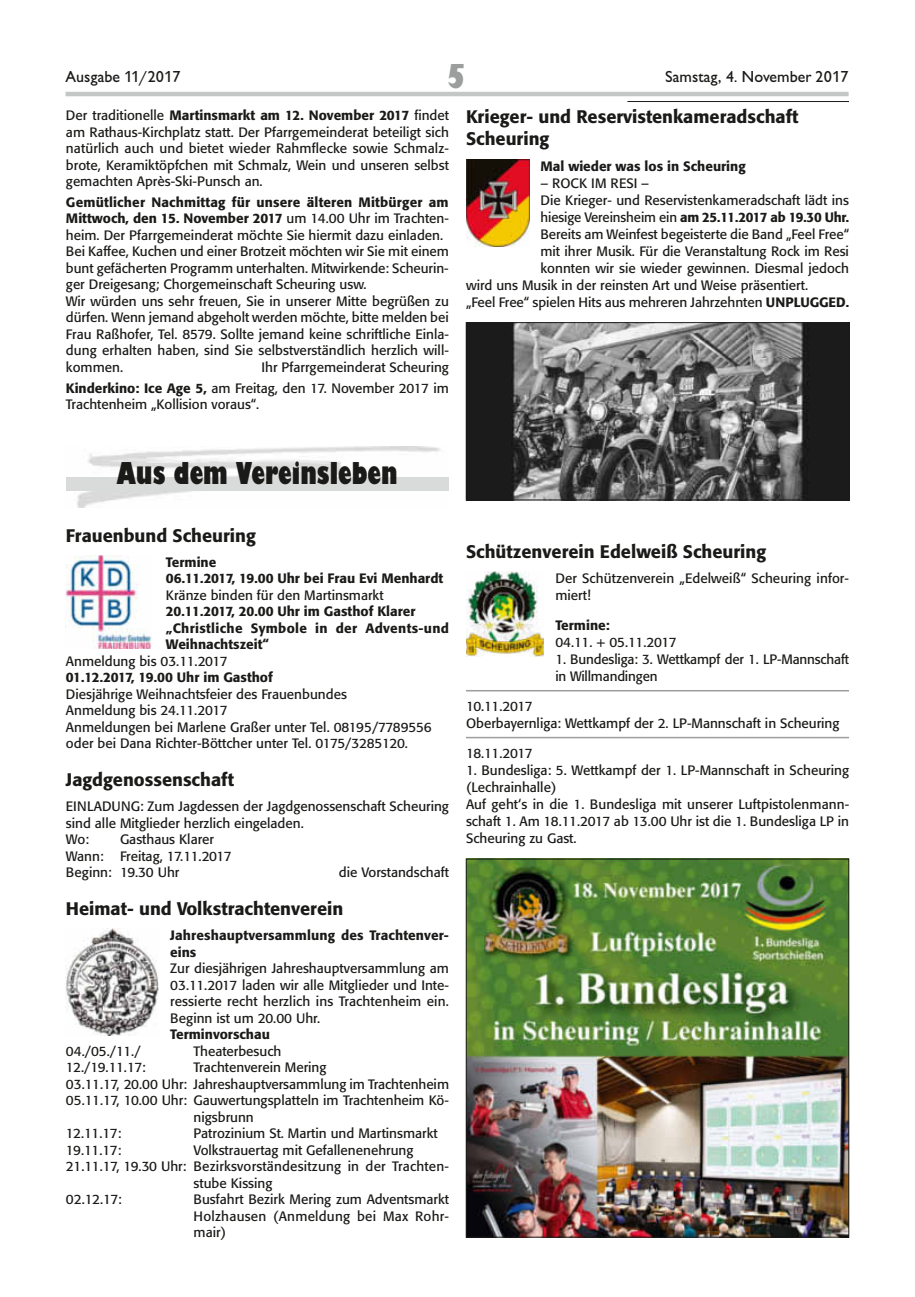
<style>
.page{position:relative;width:915px;height:1297px;background:#fff}
.page>*{position:absolute;margin:0;border:0;box-sizing:border-box;transform-origin:0 0}
.t1{font:800 condensed 36px "Giltus T";color:#9c9d9d}
.t2{font:800 condensed 33px "Giltus T";color:#1a1a18}
.t3{font:500 18px/21.6px "Formata";color:#1a1a18}
.t4{font:500 16.5px "Giltus T";color:#1a1a18}
.t5{font:13.5px/16.5px "Formata";color:#1a1a18}
.t6{font:500 13.5px/16.5px "Formata";color:#1a1a18}
.t7{font:500 13.5px "Formata";letter-spacing:-.025em;color:#1a1a18}
.t8{font:13.5px "Formata";letter-spacing:-.04em;color:#1a1a18}
.s1{font-weight:500}
.s2{font-weight:400}
</style>
<div class="page">
<hr style="left:65px;top:92px;width:783px;height:4px;background:#c5c6c6">
<hr style="left:627px;top:101px;width:221px;height:1px;background:#1a1a18">
<img style="left:77px;top:446px;width:363px;height:62px">
<div style="left:66px;top:477px;width:382px;height:14px;background:#d9dada"></div>
<img style="left:66px;top:555px;width:85px;height:94px">
<img style="left:66px;top:929px;width:92px;height:106px">
<hr style="left:466px;top:690px;width:382px;height:1px;background:#9c9d9d">
<hr style="left:466px;top:737px;width:382px;height:1px;background:#9c9d9d">
<img style="left:468px;top:324px;width:378px;height:174px">
<div style="left:466px;top:322px;width:382px;height:178px;border:1px solid #1a1a18"></div>
<img style="left:468px;top:861px;width:378px;height:374px">
<div style="left:466px;top:859px;width:382px;height:378px;border:1px solid #1a1a18"></div>
<img style="left:466px;top:159px;width:63px;height:88px">
<img style="left:466px;top:571px;width:77px;height:86px">
<p class="t4" style="left:65px;top:67px;width:117px">Ausgabe 11/2017</p>
<h1 class="t1" style="left:447px;top:55px;width:19px">5</h1>
<p class="t4" style="left:664px;top:67px;width:185px">Samstag, 4. November 2017</p>
<p class="t5" style="left:66px;top:107px;width:384px;text-align:justify">Der traditionelle <span class="s1">Martinsmarkt am 12. November 2017</span> findet am Rathaus-Kirchplatz statt. Der Pfarrgemeinderat beteiligt sich natürlich auch und bietet wieder Rahmflecke sowie Schmalz&shy;brote, Keramiktöpfchen mit Schmalz, Wein und unseren selbst gemachten Après-Ski-Punsch an.</p>
<p class="t5" style="left:66px;top:194px;width:384px"><span class="s1">Gemütlicher Nachmittag für unsere älteren Mitbürger am Mittwoch, den 15. November 2017</span> um 14.00 Uhr im Trachten&shy;heim. Der Pfarrgemeinderat möchte Sie hiermit dazu einladen.<br>Bei Kaffee, Kuchen und einer Brotzeit möchten wir Sie mit einem bunt gefächerten Programm unterhalten. Mitwirkende: Scheurin&shy;ger Dreigesang; Chorgemeinschaft Scheuring usw.<br>Wir würden uns sehr freuen, Sie in unserer Mitte begrüßen zu dürfen. Wenn jemand abgeholt werden möchte, bitte melden bei Frau Raßhofer, Tel. 8579. Sollte jemand keine schriftliche Einla&shy;dung erhalten haben, sind Sie selbstverständlich herzlich will&shy;kommen.</p>
<h3 class="t3" style="left:466px;top:106px;width:334px">Krieger- und Reservistenkameradschaft<br>Scheuring</h3>
<p class="t6" style="left:540px;top:157px;width:207px">Mal wieder was los in Scheuring</p>
<p class="t5" style="left:540px;top:175px;width:110px">– ROCK IM RESI –</p>
<p class="t5" style="left:540px;top:192px;width:310px">Die Krieger- und Reservistenkameradschaft lädt ins</p>
<p class="t7" style="left:540px;top:209px;width:310px"><span class="s2">hiesige Vereinsheim ein</span> am 25.11.2017 ab 19.30 Uhr.</p>
<p class="t5" style="left:540px;top:226px;width:310px">Bereits am Weinfest begeisterte die Band „Feel Free“</p>
<p class="t5" style="left:540px;top:243px;width:310px">mit ihrer Musik. Für die Veranstaltung Rock im Resi</p>
<p class="t5" style="left:540px;top:260px;width:310px">konnten wir sie wieder gewinnen. Diesmal jedoch</p>
<p class="t5" style="left:466px;top:277px;width:343px">wird uns Musik in der reinsten Art und Weise präsentiert.</p>
<p class="t5" style="left:466px;top:294px;width:384px">„Feel Free“ spielen Hits aus mehreren Jahrzehnten <span class="s1">UNPLUGGED.</span></p>
<p class="t5" style="left:66px;top:357px;width:384px;line-height:20.7px;text-align:right">Ihr Pfarrgemeinderat Scheuring<br><span class="s1">Kinderkino: Ice Age 5,</span> am Freitag, den 17. November 2017 im</p>
<p class="t5" style="left:66px;top:396px;width:195px">Trachtenheim „Kollision voraus“.</p>
<h2 class="t2" style="left:117px;top:453px;width:282px">Aus dem Vereinsleben</h2>
<h3 class="t3" style="left:66px;top:524px;width:191px">Frauenbund Scheuring</h3>
<p class="t6" style="left:166px;top:554px;width:279px">Termine<br>06.11.2017, 19.00 Uhr bei Frau Evi Menhardt</p>
<p class="t5" style="left:166px;top:587px;width:219px">Kränze binden für den Martinsmarkt</p>
<p class="t6" style="left:166px;top:603px;width:284px">20.11.2017, 20.00 Uhr im Gasthof Klarer „Christliche Symbole in der Advents-und<br>Weihnachtszeit“</p>
<p class="t5" style="left:66px;top:653px;width:163px">Anmeldung bis 03.11.2017</p>
<p class="t6" style="left:66px;top:669px;width:208px">01.12.2017, 19.00 Uhr im Gasthof</p>
<p class="t5" style="left:66px;top:686px;width:367px">Diesjährige Weihnachtsfeier des Frauenbundes<br>Anmeldung bis 24.11.2017<br>Anmeldungen bei Marlene Graßer unter Tel. 08195/7789556 oder bei Dana Richter-Böttcher unter Tel. 0175/3285120.</p>
<h3 class="t3" style="left:66px;top:769px;width:169px">Jagdgenossenschaft</h3>
<p class="t5" style="left:66px;top:798px;width:384px">EINLADUNG: Zum Jagdessen der Jagdgenossenschaft Scheuring sind alle Mitglieder herzlich eingeladen.<br>Wo:</p>
<p class="t5" style="left:66px;top:831px;width:167px;text-indent:54px">Gasthaus Klarer<br>Wann: Freitag, 17.11.2017<br>Beginn: 19.30 Uhr</p>
<p class="t5" style="left:339px;top:864px;width:111px">die Vorstandschaft</p>
<h3 class="t3" style="left:66px;top:898px;width:279px">Heimat- und Volkstrachtenverein</h3>
<p class="t6" style="left:170px;top:927px;width:280px">Jahreshauptversammlung des Trachtenver&shy;eins</p>
<p class="t5" style="left:170px;top:960px;width:280px;text-align:justify">Zur diesjährigen Jahreshauptversammlung am 03.11.2017 laden wir alle Mitglieder und Inte&shy;ressierte recht herzlich ins Trachtenheim ein.<br>Beginn ist um 20.00 Uhr.</p>
<p class="t6" style="left:170px;top:1026px;width:101px">Terminvorschau</p>
<p class="t5" style="left:66px;top:1043px;width:76px">04./05./11./</p>
<p class="t5" style="left:193px;top:1043px;width:89px">Theaterbesuch</p>
<p class="t5" style="left:66px;top:1059px;width:81px">12./19.11.17:</p>
<p class="t5" style="left:193px;top:1059px;width:134px">Trachtenverein Mering</p>
<p class="t5" style="left:66px;top:1076px;width:384px">03.11.17, 20.00 Uhr: Jahreshauptversammlung im Trachtenheim</p>
<p class="t5" style="left:66px;top:1092px;width:384px">05.11.17, 10.00 Uhr: Gauwertungsplatteln im Trachtenheim Kö-</p>
<p class="t5" style="left:193px;top:1109px;width:62px">nigsbrunn</p>
<p class="t5" style="left:66px;top:1125px;width:57px">12.11.17:</p>
<p class="t5" style="left:193px;top:1125px;width:245px">Patrozinium St. Martin und Martinsmarkt</p>
<p class="t5" style="left:66px;top:1142px;width:57px">19.11.17:</p>
<p class="t5" style="left:193px;top:1142px;width:221px">Volkstrauertag mit Gefallenenehrung</p>
<p class="t5" style="left:66px;top:1158px;width:384px">21.11.17, 19.30 Uhr: Bezirksvorständesitzung in der Trachten-</p>
<p class="t5" style="left:193px;top:1175px;width:80px">stube Kissing</p>
<p class="t5" style="left:66px;top:1191px;width:57px">02.12.17:</p>
<p class="t5" style="left:193px;top:1191px;width:257px;text-align:justify">Busfahrt Bezirk Mering zum Adventsmarkt Holzhausen (Anmeldung bei Max Rohr&shy;mair)</p>
<h3 class="t3" style="left:466px;top:541px;width:301px">Schützenverein Edelweiß Scheuring</h3>
<p class="t5" style="left:555px;top:570px;width:295px;line-height:17.1px">Der Schützenverein „Edelweiß“ Scheuring infor&shy;miert!</p>
<p class="t6" style="left:555px;top:617px;width:56px">Termine:</p>
<p class="t8" style="left:555px;top:634px;width:123px">04.11. + 05.11.2017</p>
<p class="t5" style="left:555px;top:651px;width:295px;line-height:17.1px">1. Bundesliga: 3. Wettkampf der 1. LP-Mannschaft in Willmandingen</p>
<p class="t5" style="left:466px;top:698px;width:375px;line-height:17.1px">10.11.2017<br>Oberbayernliga: Wettkampf der 2. LP-Mannschaft in Scheuring</p>
<p class="t5" style="left:466px;top:745px;width:68px">18.11.2017</p>
<p class="t5" style="left:466px;top:762px;width:384px;line-height:17.1px">1. Bundesliga: 5. Wettkampf der 1. LP-Mannschaft in Scheuring (Lechrainhalle)<br>Auf geht‘s in die 1. Bundesliga mit unserer Luftpistolenmann&shy;schaft 1. Am 18.11.2017 ab 13.00 Uhr ist die 1. Bundesliga LP in Scheuring zu Gast.</p>
</div>
